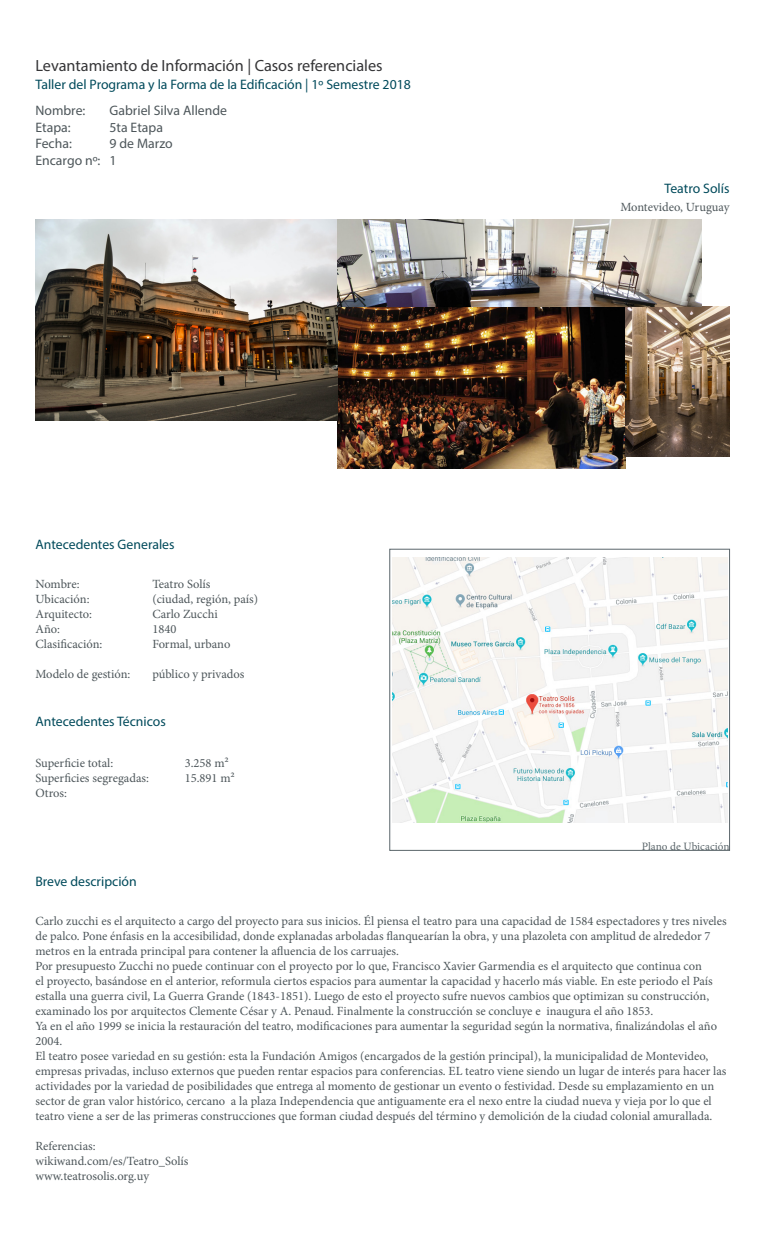
<style>
.page{position:relative;width:765px;height:1260px;background:#fff}
.page>*{position:absolute;margin:0;border:0;box-sizing:border-box;transform-origin:0 0}
.t1{font:16.25px "Myriad Pro";color:#353537}
.Subtítulo{font:13.75px "Myriad Pro";color:#014a5b}
.Viñeta{font:13.75px "Myriad Pro";color:#4d565a}
.Texto{font:12.5px/15px "Minion Pro";color:#4d565a}
.Pie_de_página{font:11.25px "Minion Pro";color:#5b666b}
</style>
<div class="page">
<div style="left:390px;top:549px;width:340px;height:301px;border:1px solid #5b666b"></div>
<img style="left:392px;top:557px;width:335px;height:265px">
<img style="left:337px;top:306px;width:289px;height:162px">
<img style="left:626px;top:306px;width:104px;height:150px">
<img style="left:35px;top:219px;width:302px;height:201px">
<img style="left:337px;top:219px;width:364px;height:87px">
<h1 class="t1" style="left:35px;top:55px;width:349px">Levantamiento de Información | Casos referenciales</h1>
<p class="Subtítulo" style="left:35px;top:75px;width:377px">Taller del Programa y la Forma de la Edificación | 1º Semestre 2018</p>
<p class="Viñeta" style="left:35px;top:102px;width:51px">Nombre:</p>
<p class="Viñeta" style="left:35px;top:119px;width:37px">Etapa:</p>
<p class="Viñeta" style="left:35px;top:135px;width:38px">Fecha:</p>
<p class="Viñeta" style="left:35px;top:152px;width:67px">Encargo nº:</p>
<p class="Viñeta" style="left:109px;top:102px;width:119px">Gabriel Silva Allende</p>
<p class="Viñeta" style="left:109px;top:119px;width:55px">5ta Etapa</p>
<p class="Viñeta" style="left:109px;top:135px;width:65px">9 de Marzo</p>
<p class="Viñeta" style="left:109px;top:152px;width:9px">1</p>
<p class="Subtítulo" style="left:35px;top:536px;width:141px">Antecedentes Generales</p>
<p class="Texto" style="left:35px;top:576px;width:46px">Nombre:</p>
<p class="Texto" style="left:35px;top:591px;width:56px">Ubicación:</p>
<p class="Texto" style="left:35px;top:606px;width:58px">Arquitecto:</p>
<p class="Texto" style="left:35px;top:621px;width:26px">Año:</p>
<p class="Texto" style="left:35px;top:636px;width:69px">Clasificación:</p>
<p class="Texto" style="left:35px;top:666px;width:97px">Modelo de gestión:</p>
<p class="Texto" style="left:152px;top:576px;width:60px">Teatro Solís</p>
<p class="Texto" style="left:152px;top:591px;width:107px">(ciudad, región, país)</p>
<p class="Texto" style="left:152px;top:606px;width:67px">Carlo Zucchi</p>
<p class="Texto" style="left:152px;top:621px;width:25px">1840</p>
<p class="Texto" style="left:152px;top:636px;width:80px">Formal, urbano</p>
<p class="Texto" style="left:152px;top:666px;width:94px">público y privados</p>
<p class="Subtítulo" style="left:35px;top:713px;width:132px">Antecedentes Técnicos</p>
<p class="Texto" style="left:35px;top:756px;width:79px">Superficie total:</p>
<p class="Texto" style="left:35px;top:771px;width:115px">Superficies segregadas:</p>
<p class="Texto" style="left:35px;top:786px;width:33px">Otros:</p>
<p class="Texto" style="left:185px;top:756px;width:46px">3.258 m²</p>
<p class="Texto" style="left:185px;top:771px;width:52px">15.891 m²</p>
<p class="Subtítulo" style="left:35px;top:873px;width:103px">Breve descripción</p>
<p class="Subtítulo" style="left:665px;top:180px;width:67px">Teatro Solís</p>
<p class="Texto" style="left:620px;top:199px;width:111px">Montevideo, Uruguay</p>
<p class="Pie_de_página" style="left:642px;top:839px;width:89px">Plano de Ubicación</p>
<p class="Texto" style="left:35px;top:914px;width:693px">Carlo zucchi es el arquitecto a cargo del proyecto para sus inicios. Él piensa el teatro para una capacidad de 1584 espectadores y tres niveles de palco. Pone énfasis en la accesibilidad, donde explanadas arboladas flanquearían la obra, y una plazoleta con amplitud de alrededor 7 metros en la entrada principal para contener la afluencia de los carruajes.</p>
<p class="Texto" style="left:35px;top:959px;width:679px">Por presupuesto Zucchi no puede continuar con el proyecto por lo que, Francisco Xavier Garmendia es el arquitecto que continua con el proyecto, basándose en el anterior, reformula ciertos espacios para aumentar la capacidad y hacerlo más viable. En este periodo el País estalla una guerra civil, La Guerra Grande (1843-1851). Luego de esto el proyecto sufre nuevos cambios que optimizan su construcción, examinado los por arquitectos Clemente César y A. Penaud. Finalmente la construcción se concluye e inaugura el año 1853.</p>
<p class="Texto" style="left:35px;top:1019px;width:683px">Ya en el año 1999 se inicia la restauración del teatro, modificaciones para aumentar la seguridad según la normativa, finalizándolas el año<br>2004.</p>
<p class="Texto" style="left:35px;top:1049px;width:693px">El teatro posee variedad en su gestión: esta la Fundación Amigos (encargados de la gestión principal), la municipalidad de Montevideo, empresas privadas, incluso externos que pueden rentar espacios para conferencias. EL teatro viene siendo un lugar de interés para hacer las actividades por la variedad de posibilidades que entrega al momento de gestionar un evento o festividad. Desde su emplazamiento en un sector de gran valor histórico, cercano a la plaza Independencia que antiguamente era el nexo entre la ciudad nueva y vieja por lo que el teatro viene a ser de las primeras construcciones que forman ciudad después del término y demolición de la ciudad colonial amurallada.</p>
<p class="Texto" style="left:35px;top:1139px;width:62px">Referencias:</p>
<p class="Texto" style="left:35px;top:1154px;width:155px">wikiwand.com/es/Teatro_Solís</p>
<p class="Texto" style="left:35px;top:1169px;width:115px">www.teatrosolis.org.uy</p>
</div>
